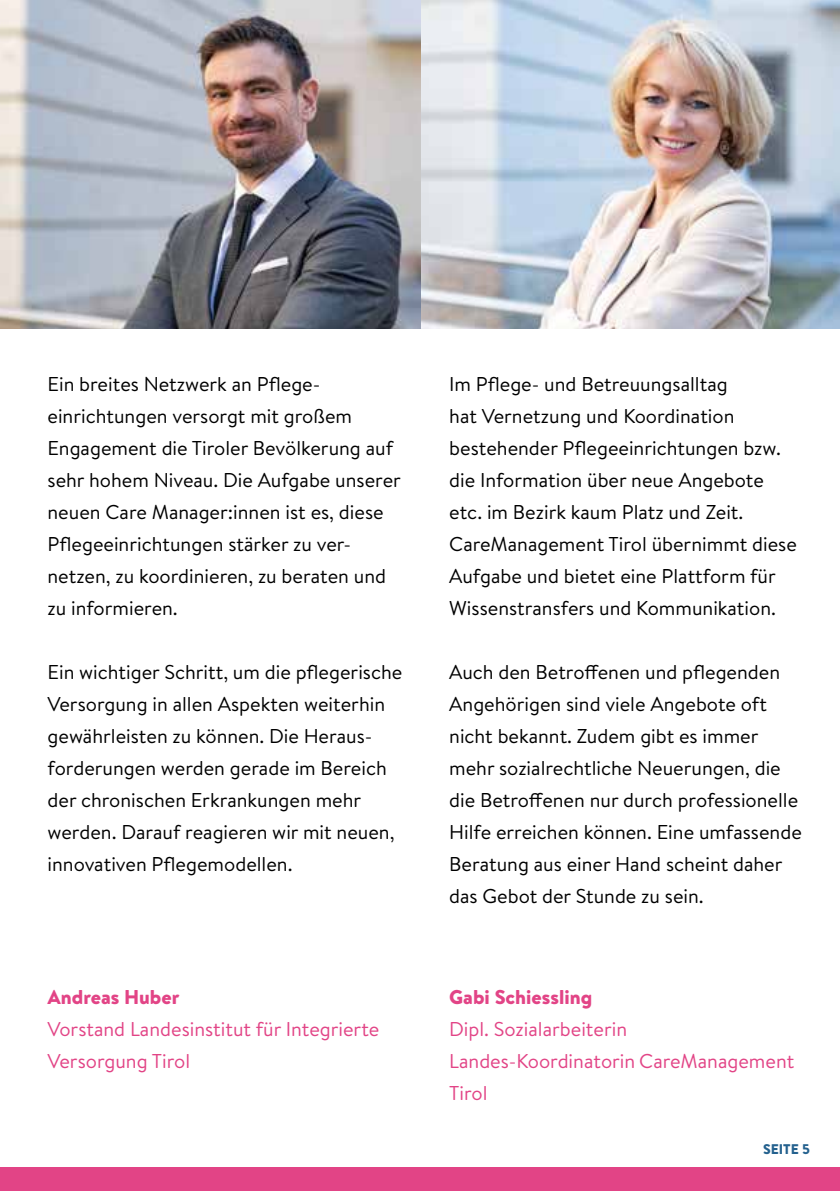
<style>
.page{position:relative;width:840px;height:1191px;background:#fff}
.page>*{position:absolute;margin:0;border:0;box-sizing:border-box;transform-origin:0 0}
.t1{font:20px/32px "Brandon Text";color:#000}
.t2{font:20px/32px "Brandon Text";color:#e24486}
.t3{font:900 20px "Brandon Text";color:#e24486}
.t4{font:900 14px "Brandon Text";color:#24618e}
</style>
<div class="page">
<img style="left:0;top:0;width:839px;height:329px">
<div style="left:0;top:1167px;width:839px;height:24px;background:#e24486"></div>
<p class="t1" style="left:47px;top:367px;width:354px">Ein breites Netzwerk an Pflege&shy;einrichtungen versorgt mit großem Engagement die Tiroler Bevölkerung auf sehr hohem Niveau. Die Aufgabe unserer neuen Care Manager:innen ist es, diese Pflegeeinrichtungen stärker zu ver&shy;netzen, zu koordinieren, zu beraten und zu informieren.</p>
<p class="t1" style="left:47px;top:655px;width:356px">Ein wichtiger Schritt, um die pflegerische Versorgung in allen Aspekten weiterhin gewährleisten zu können. Die Heraus&shy;forderungen werden gerade im Bereich der chronischen Erkrankungen mehr werden. Darauf reagieren wir mit neuen, innovativen Pflegemodellen.</p>
<p class="t3" style="left:47px;top:983px;width:133px">Andreas Huber</p>
<p class="t2" style="left:47px;top:1012px;width:333px">Vorstand Landesinstitut für Integrierte<br>Versorgung Tirol</p>
<p class="t1" style="left:449px;top:367px;width:349px">Im Pflege- und Betreuungsalltag<br>hat Vernetzung und Koordination bestehender Pflegeeinrichtungen bzw. die Information über neue Angebote etc. im Bezirk kaum Platz und Zeit.<br>CareManagement Tirol übernimmt diese Aufgabe und bietet eine Plattform für Wissenstransfers und Kommunikation.</p>
<p class="t1" style="left:449px;top:655px;width:354px">Auch den Betroffenen und pflegenden Angehörigen sind viele Angebote oft nicht bekannt. Zudem gibt es immer mehr sozialrechtliche Neuerungen, die die Betroffenen nur durch professionelle Hilfe erreichen können. Eine umfassende Beratung aus einer Hand scheint daher das Gebot der Stunde zu sein.</p>
<p class="t3" style="left:449px;top:983px;width:144px">Gabi Schiessling</p>
<p class="t2" style="left:449px;top:1012px;width:346px">Dipl. Sozialarbeiterin<br>Landes-Koordinatorin CareManagement<br>Tirol</p>
<p class="t4" style="left:762px;top:1139px;width:49px">SEITE 5</p>
</div>
